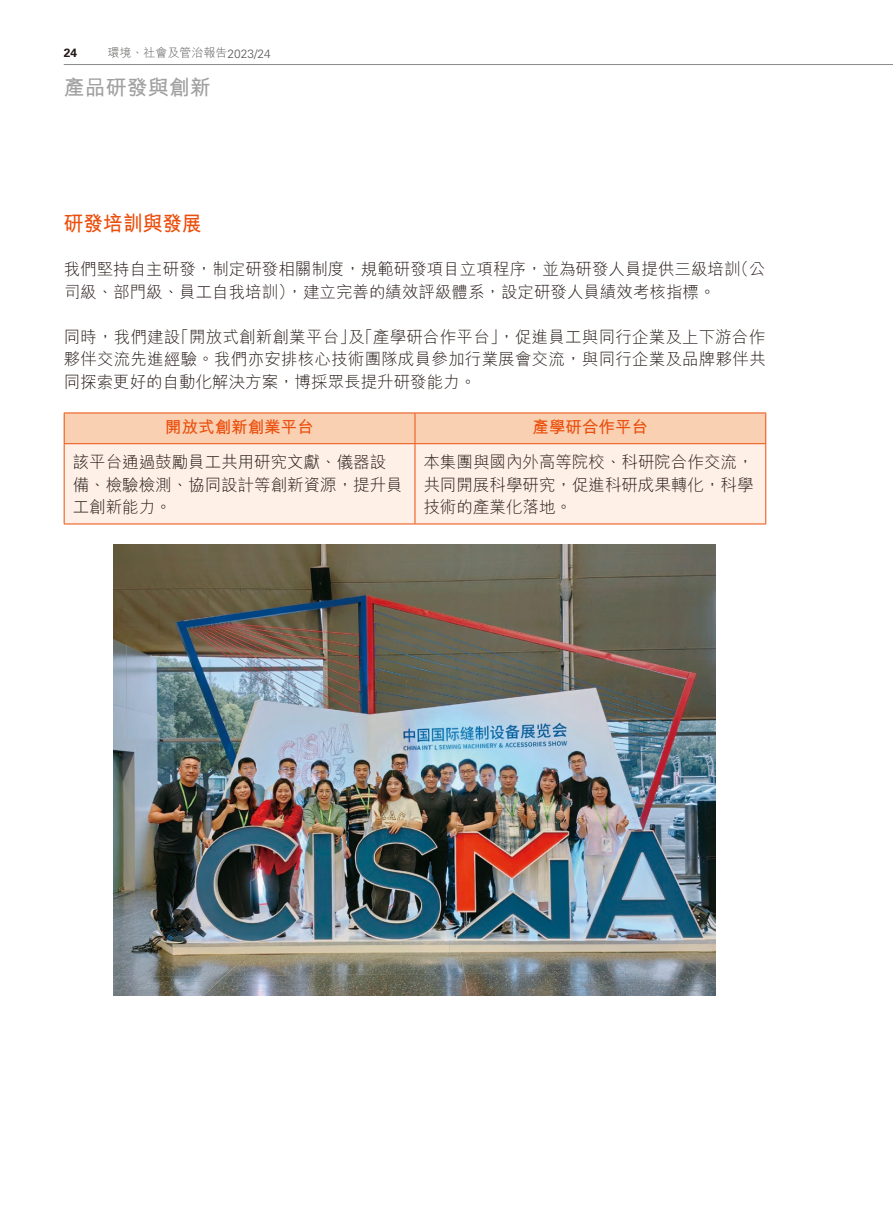
<style>
.page{position:relative;width:893px;height:1212px;background:#fff}
.page>*{position:absolute;margin:0;border:0;box-sizing:border-box;transform-origin:0 0}
.t1{font:700 21px "M Hei HK";color:#a0a0a1}
.t2{font:700 21px "M Hei HK";color:#ea4e0c;scale:.94 1}
.t3{font:300 16.5px/22.5px "M Hei HK";color:#231916}
.t4{font:700 16.5px "M Hei HK";color:#ea4e0c}
.t5{font:300 12px "M Hei HK";color:#595857}
.t6{font:700 12px "Univers LT Std";color:#231916}
.s1{font-family:"Univers LT Std"}
</style>
<div class="page">
<hr style="left:64px;top:64px;width:829px;height:1px;background:#898989">
<div style="left:65px;top:414px;width:700px;height:29px;background:#fad0b2"></div>
<div style="left:65px;top:444px;width:700px;height:80px;background:#fef0e7"></div>
<hr style="left:64px;top:413px;width:1px;height:30px;background:#ea4e0c">
<hr style="left:64px;top:413px;width:351px;height:1px;background:#ea4e0c">
<hr style="left:415px;top:413px;width:351px;height:1px;background:#ea4e0c">
<hr style="left:415px;top:413px;width:1px;height:30px;background:#ea4e0c">
<hr style="left:765px;top:413px;width:1px;height:30px;background:#ea4e0c">
<hr style="left:64px;top:444px;width:1px;height:80px;background:#ea4e0c">
<hr style="left:64px;top:443px;width:351px;height:1px;background:#ea4e0c">
<hr style="left:64px;top:524px;width:351px;height:1px;background:#ea4e0c">
<hr style="left:415px;top:444px;width:1px;height:80px;background:#ea4e0c">
<hr style="left:415px;top:443px;width:351px;height:1px;background:#ea4e0c">
<hr style="left:765px;top:444px;width:1px;height:80px;background:#ea4e0c">
<hr style="left:415px;top:524px;width:351px;height:1px;background:#ea4e0c">
<img style="left:114px;top:545px;width:601px;height:451px">
<p class="t5" style="left:107px;top:45px;width:165px">環境、社會及管治報告<span class="s1">2023/24</span></p>
<p class="t6" style="left:64px;top:45px;width:15px">24</p>
<p class="t1" style="left:64px;top:72px;width:149px">產品研發與創新</p>
<p class="t2" style="left:64px;top:208px;width:148px">研發培訓與發展</p>
<p class="t3" style="left:64px;top:257px;width:703px">我們堅持自主研發，制定研發相關制度，規範研發項目立項程序，並為研發人員提供三級培訓（公司級、部門級、員工自我培訓），建立完善的績效評級體系，設定研發人員績效考核指標。</p>
<p class="t3" style="left:64px;top:325px;width:703px;text-align:justify">同時，我們建設「開放式創新創業平台」及「產學研合作平台」，促進員工與同行企業及上下游合作夥伴交流先進經驗。我們亦安排核心技術團隊成員參加行業展會交流，與同行企業及品牌夥伴共同探索更好的自動化解決方案，博採眾長提升研發能力。</p>
<p class="t4" style="left:165px;top:415px;width:150px">開放式創新創業平台</p>
<p class="t4" style="left:533px;top:415px;width:117px">產學研合作平台</p>
<p class="t3" style="left:73px;top:450px;width:331px">該平台通過鼓勵員工共用研究文獻、儀器設備、檢驗檢測、協同設計等創新資源，提升員工創新能力。</p>
<p class="t3" style="left:423px;top:450px;width:331px;text-align:justify">本集團與國內外高等院校、科研院合作交流，共同開展科學研究，促進科研成果轉化，科學技術的產業化落地。</p>
</div>
